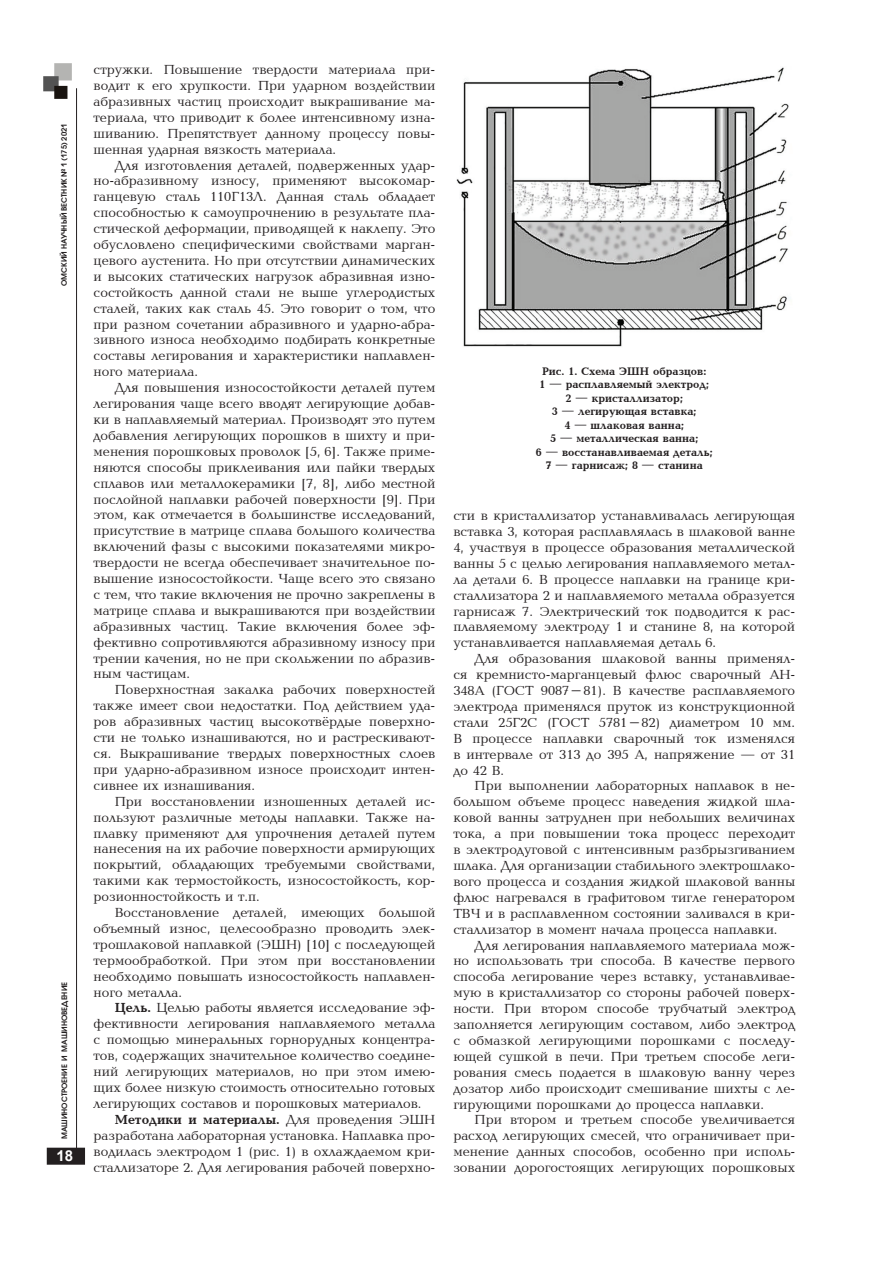
<style>
.page{position:relative;width:893px;height:1263px;background:#fff}
.page>*{position:absolute;margin:0;border:0;box-sizing:border-box;transform-origin:0 0}
.t1{font:700 15px "Arial";color:#fff}
.t2{font:13.5px/15.9px "Baltica CTT";color:#231f20;text-align:justify}
.t3{font:700 13.5px "Baltica C";color:#231f20}
.t4{font:700 11.25px/13.5px "Baltica C";color:#231f20;text-align:center}
.t5{font:600 7.5px "Avant Garde Gothic C";color:#231f20}
.s1{font-family:"Baltica C";font-weight:700}
.s2{font-family:"Baltica CTT";font-weight:400}
</style>
<div class="page">
<div style="left:48px;top:1148px;width:36px;height:16px;background:#231f20"></div>
<div style="left:47px;top:1148px;width:38px;height:17px;border:2px solid #231f20"></div>
<img style="left:43px;top:63px;width:29px;height:36px">
<hr style="left:76px;top:88px;width:1px;height:1068px;background:#231f20">
<img style="left:456px;top:67px;width:333px;height:280px">
<p class="t5" style="left:60px;top:286px;width:164px;rotate:-90deg">ОМСКИЙ НАУЧНЫЙ ВЕСТНИК № 1 (175) 2021</p>
<p class="t5" style="left:60px;top:1139px;width:159px;rotate:-90deg">машиностроение и машиноведение</p>
<p class="t1" style="left:57px;top:1145px;width:18px">18</p>
<p class="t2" style="left:94px;top:62px;width:343px">стружки. Повышение твердости материала при&shy;водит к его хрупкости. При ударном воздействии абразивных частиц происходит выкрашивание ма&shy;териала, что приводит к более интенсивному изна&shy;шиванию. Препятствует данному процессу повы&shy;шенная ударная вязкость материала.</p>
<p class="t2" style="left:94px;top:158px;width:343px;text-indent:21px">Для изготовления деталей, подверженных удар&shy;но-абразивному износу, применяют высокомар&shy;ганцевую сталь 110Г13Л. Данная сталь обладает способностью к самоупрочнению в результате пла&shy;стической деформации, приводящей к наклепу. Это обусловлено специфическими свойствами марган&shy;цевого аустенита. Но при отсутствии динамических и высоких статических нагрузок абразивная изно&shy;состойкость данной стали не выше углеродистых сталей, таких как сталь 45. Это говорит о том, что при разном сочетании абразивного и ударно-абра&shy;зивного износа необходимо подбирать конкретные составы легирования и характеристики наплавлен&shy;ного материала.</p>
<p class="t2" style="left:94px;top:380px;width:343px;text-indent:21px">Для повышения износостойкости деталей путем легирования чаще всего вводят легирующие добав&shy;ки в наплавляемый материал. Производят это путем добавления легирующих порошков в шихту и при&shy;менения порошковых проволок [5, 6]. Также приме&shy;няются способы приклеивания или пайки твердых сплавов или металлокерамики [7, 8], либо местной послойной наплавки рабочей поверхности [9]. При этом, как отмечается в большинстве исследований, присутствие в матрице сплава большого количества включений фазы с высокими показателями микро&shy;твердости не всегда обеспечивает значительное по&shy;вышение износостойкости. Чаще всего это связано с тем, что такие включения не прочно закреплены в матрице сплава и выкрашиваются при воздействии абразивных частиц. Такие включения более эф&shy;фективно сопротивляются абразивному износу при трении качения, но не при скольжении по абразив&shy;ным частицам.</p>
<p class="t2" style="left:94px;top:683px;width:343px;text-indent:21px">Поверхностная закалка рабочих поверхностей также имеет свои недостатки. Под действием уда&shy;ров абразивных частиц высокотвёрдые поверхно&shy;сти не только изнашиваются, но и растрескивают&shy;ся. Выкрашивание твердых поверхностных слоев при ударно-абразивном износе происходит интен&shy;сивнее их изнашивания.</p>
<p class="t2" style="left:94px;top:794px;width:343px;text-indent:21px">При восстановлении изношенных деталей ис&shy;пользуют различные методы наплавки. Также на&shy;плавку применяют для упрочнения деталей путем нанесения на их рабочие поверхности армирующих покрытий, обладающих требуемыми свойствами, такими как термостойкость, износостойкость, кор&shy;розионностойкость и т.п.</p>
<p class="t2" style="left:94px;top:905px;width:343px;text-indent:21px">Восстановление деталей, имеющих большой объемный износ, целесообразно проводить элек&shy;трошлаковой наплавкой (ЭШН) [10] с последующей термообработкой. При этом при восстановлении необходимо повышать износостойкость наплавлен&shy;ного металла.</p>
<p class="t2" style="left:94px;top:1001px;width:343px;text-indent:21px"><span class="s1">Цель.</span> Целью работы является исследование эф&shy;фективности легирования наплавляемого металла с помощью минеральных горнорудных концентра&shy;тов, содержащих значительное количество соедине&shy;ний легирующих материалов, но при этом имею&shy;щих более низкую стоимость относительно готовых легирующих составов и порошковых материалов.</p>
<p class="t3" style="left:115px;top:1112px;width:322px">Методики и материалы. <span class="s2">Для проведения ЭШН</span></p>
<p class="t2" style="left:94px;top:1128px;width:343px">разработана лабораторная установка. Наплавка про&shy;водилась электродом 1 (рис. 1) в охлаждаемом кри&shy;сталлизаторе 2. Для легирования рабочей поверхно-</p>
<p class="t4" style="left:536px;top:365px;width:178px">Рис. 1. Схема ЭШН образцов:<br>1 — расплавляемый электрод;<br>2 — кристаллизатор;<br>3 — легирующая вставка;<br>4 — шлаковая ванна;<br>5 — металлическая ванна;<br>6 — восстанавливаемая деталь;<br>7 — гарнисаж; 8 — станина</p>
<p class="t2" style="left:453px;top:508px;width:343px">сти в кристаллизатор устанавливалась легирующая вставка 3, которая расплавлялась в шлаковой ванне 4, участвуя в процессе образования металлической ванны 5 с целью легирования наплавляемого метал&shy;ла детали 6. В процессе наплавки на границе кри&shy;сталлизатора 2 и наплавляемого металла образуется гарнисаж 7. Электрический ток подводится к рас&shy;плавляемому электроду 1 и станине 8, на которой устанавливается наплавляемая деталь 6.</p>
<p class="t2" style="left:453px;top:651px;width:343px;text-indent:21px">Для образования шлаковой ванны применял&shy;ся кремнисто-марганцевый флюс сварочный АН-348А (ГОСТ 9087–81). В качестве расплавляемого электрода применялся пруток из конструкционной стали 25Г2С (ГОСТ 5781–82) диаметром 10 мм.<br>В процессе наплавки сварочный ток изменялся в интервале от 313 до 395 А, напряжение — от 31 до 42 В.</p>
<p class="t2" style="left:453px;top:779px;width:343px;text-indent:21px">При выполнении лабораторных наплавок в не&shy;большом объеме процесс наведения жидкой шла&shy;ковой ванны затруднен при небольших величинах тока, а при повышении тока процесс переходит в электродуговой с интенсивным разбрызгиванием шлака. Для организации стабильного электрошлако&shy;вого процесса и создания жидкой шлаковой ванны флюс нагревался в графитовом тигле генератором ТВЧ и в расплавленном состоянии заливался в кри&shy;сталлизатор в момент начала процесса наплавки.</p>
<p class="t2" style="left:453px;top:938px;width:343px;text-indent:21px">Для легирования наплавляемого материала мож&shy;но использовать три способа. В качестве первого способа легирование через вставку, устанавливае&shy;мую в кристаллизатор со стороны рабочей поверх&shy;ности. При втором способе трубчатый электрод заполняется легирующим составом, либо электрод с обмазкой легирующими порошками с последу&shy;ющей сушкой в печи. При третьем способе леги&shy;рования смесь подается в шлаковую ванну через дозатор либо происходит смешивание шихты с ле&shy;гирующими порошками до процесса наплавки.</p>
<p class="t2" style="left:453px;top:1113px;width:343px;text-indent:21px">При втором и третьем способе увеличивается расход легирующих смесей, что ограничивает при&shy;менение данных способов, особенно при исполь&shy;зовании дорогостоящих легирующих порошковых</p>
</div>
